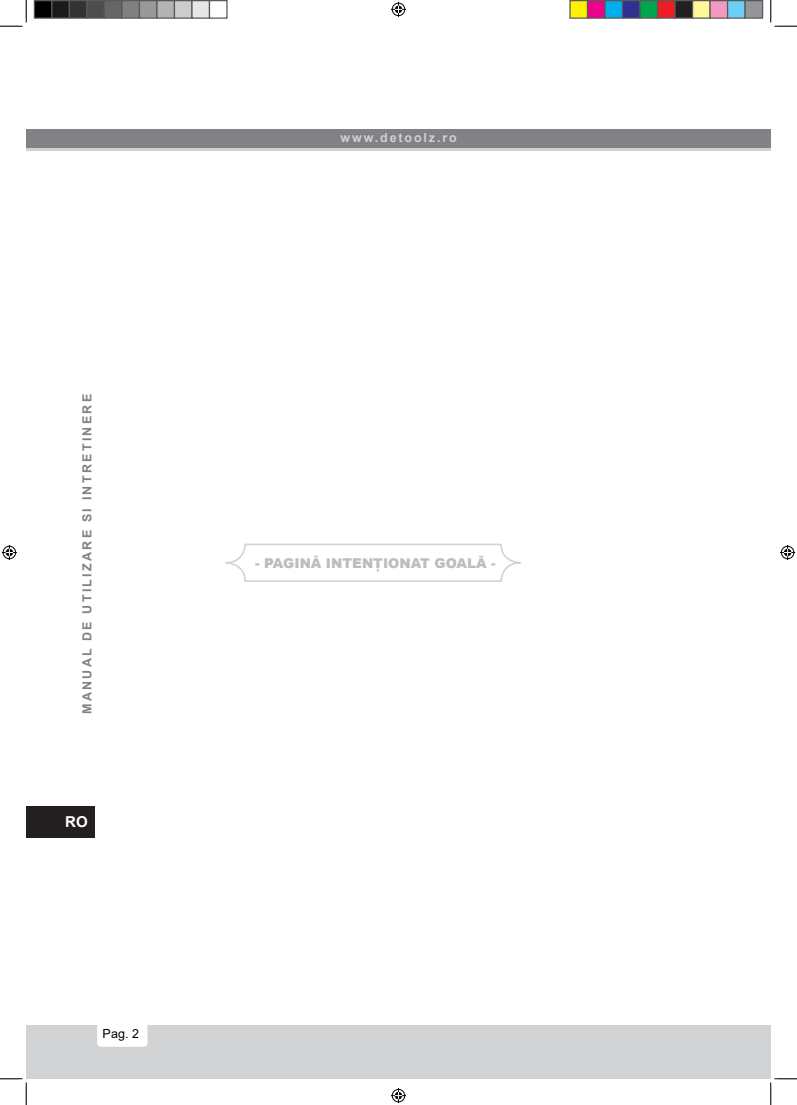
<style>
.page{position:relative;width:797px;height:1105px;background:#fff}
.page>*{position:absolute;margin:0;border:0;box-sizing:border-box;transform-origin:0 0}
.t1{font:700 15px "Arial";color:#fff}
.t2{font:900 13.5px "Arial";color:#bcbdc0}
.t3{font:700 12.5px "Arial";letter-spacing:.185em;color:#808285}
.t4{font:700 12.5px "Arial";letter-spacing:.15em;color:#d1d2d4}
.t5{font:12.5px "Arial";color:#000}
</style>
<div class="page">
<div style="left:26px;top:1025px;width:744px;height:54px;background:#d1d2d4"></div>
<div style="left:97px;top:1022px;width:50px;height:25px;background:#fff;border-radius:4px"></div>
<div style="left:26px;top:806px;width:69px;height:32px;background:#231f20"></div>
<div style="left:26px;top:129px;width:744px;height:21px;background:#808285"></div>
<hr style="left:26px;top:148px;width:744px;height:2px;background:#d1d2d4">
<svg style="left:225px;top:543px;width:296px;height:39px"></svg>
<svg style="left:0;top:0;width:27px;height:27px"></svg>
<svg style="left:0;top:1078px;width:27px;height:27px"></svg>
<svg style="left:770px;top:0;width:27px;height:27px"></svg>
<svg style="left:770px;top:1078px;width:27px;height:27px"></svg>
<svg style="left:391px;top:2px;width:15px;height:15px"></svg>
<svg style="left:391px;top:1088px;width:15px;height:15px"></svg>
<svg style="left:2px;top:545px;width:15px;height:15px"></svg>
<svg style="left:780px;top:545px;width:15px;height:15px"></svg>
<div style="left:34px;top:1px;width:18px;height:17px;background:#000"></div>
<div style="left:34px;top:0;width:18px;height:19px;border:1px solid #595959"></div>
<div style="left:52px;top:1px;width:17px;height:17px;background:#1a1a1a"></div>
<div style="left:51px;top:0;width:19px;height:19px;border:1px solid #595959"></div>
<div style="left:69px;top:1px;width:18px;height:17px;background:#333"></div>
<div style="left:69px;top:0;width:19px;height:19px;border:1px solid #595959"></div>
<div style="left:87px;top:1px;width:17px;height:17px;background:#4d4d4d"></div>
<div style="left:86px;top:0;width:19px;height:19px;border:1px solid #595959"></div>
<div style="left:104px;top:1px;width:18px;height:17px;background:#666"></div>
<div style="left:104px;top:0;width:18px;height:19px;border:1px solid #595959"></div>
<div style="left:122px;top:1px;width:17px;height:17px;background:#808080"></div>
<div style="left:121px;top:0;width:19px;height:19px;border:1px solid #595959"></div>
<div style="left:139px;top:1px;width:18px;height:17px;background:#999"></div>
<div style="left:139px;top:0;width:19px;height:19px;border:1px solid #595959"></div>
<div style="left:157px;top:1px;width:17px;height:17px;background:#b3b3b3"></div>
<div style="left:156px;top:0;width:19px;height:19px;border:1px solid #595959"></div>
<div style="left:174px;top:1px;width:18px;height:17px;background:#ccc"></div>
<div style="left:174px;top:0;width:18px;height:19px;border:1px solid #595959"></div>
<div style="left:192px;top:1px;width:17px;height:17px;background:#e6e6e6"></div>
<div style="left:191px;top:0;width:19px;height:19px;border:1px solid #595959"></div>
<div style="left:209px;top:0;width:19px;height:19px;border:1px solid #595959"></div>
<div style="left:570px;top:1px;width:17px;height:17px;background:#fff101"></div>
<div style="left:569px;top:0;width:19px;height:19px;border:1px solid #595959"></div>
<div style="left:587px;top:1px;width:18px;height:17px;background:#ed028c"></div>
<div style="left:587px;top:0;width:18px;height:19px;border:1px solid #595959"></div>
<div style="left:605px;top:1px;width:17px;height:17px;background:#00aeef"></div>
<div style="left:604px;top:0;width:19px;height:19px;border:1px solid #595959"></div>
<div style="left:622px;top:1px;width:18px;height:17px;background:#2e3092"></div>
<div style="left:622px;top:0;width:18px;height:19px;border:1px solid #595959"></div>
<div style="left:640px;top:1px;width:17px;height:17px;background:#00a54f"></div>
<div style="left:639px;top:0;width:19px;height:19px;border:1px solid #595959"></div>
<div style="left:657px;top:1px;width:18px;height:17px;background:#ee1d23"></div>
<div style="left:657px;top:0;width:18px;height:19px;border:1px solid #595959"></div>
<div style="left:675px;top:1px;width:17px;height:17px;background:#231f20"></div>
<div style="left:674px;top:0;width:19px;height:19px;border:1px solid #595959"></div>
<div style="left:692px;top:1px;width:18px;height:17px;background:#fff79a"></div>
<div style="left:692px;top:0;width:18px;height:19px;border:1px solid #595959"></div>
<div style="left:710px;top:1px;width:17px;height:17px;background:#f499c2"></div>
<div style="left:709px;top:0;width:19px;height:19px;border:1px solid #595959"></div>
<div style="left:727px;top:1px;width:18px;height:17px;background:#6bcff6"></div>
<div style="left:727px;top:0;width:18px;height:19px;border:1px solid #595959"></div>
<div style="left:745px;top:1px;width:17px;height:17px;background:#939598"></div>
<div style="left:744px;top:0;width:19px;height:19px;border:1px solid #595959"></div>
<p class="t3" style="left:78px;top:714px;width:322px;rotate:-90deg">MANUAL DE UTILIZARE SI INTRETINERE</p>
<p class="t1" style="left:65px;top:811px;width:24px">RO</p>
<p class="t5" style="left:103px;top:1025px;width:38px">Pag. 2</p>
<p class="t4" style="left:340px;top:128px;width:118px">www.detoolz.ro</p>
<p class="t2" style="left:255px;top:553px;width:242px">- PAGINĂ INTENȚIONAT GOALĂ -</p>
</div>
